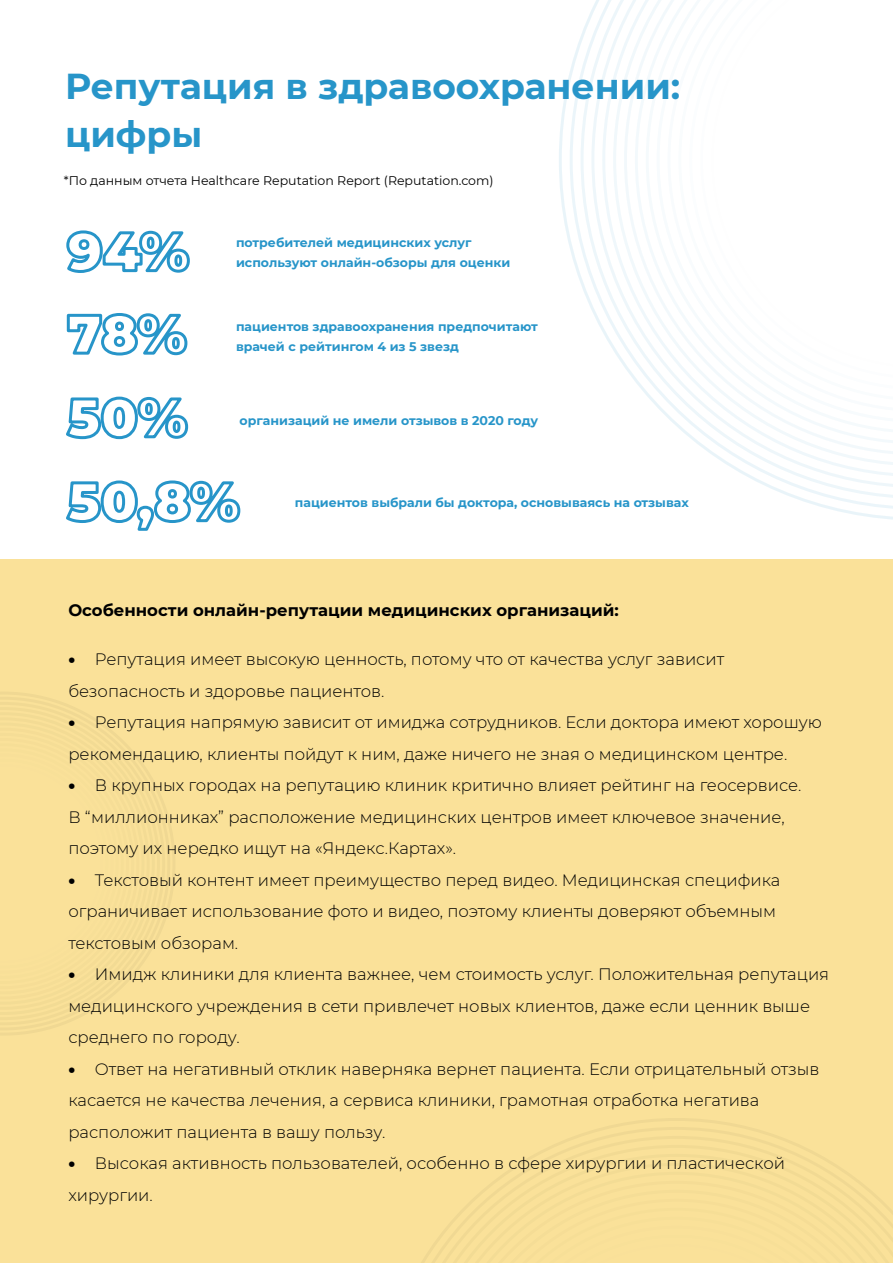
<style>
.page{position:relative;width:893px;height:1263px;background:#fff}
.page>*{position:absolute;margin:0;border:0;box-sizing:border-box;transform-origin:0 0}
.t1{font:700 36px/48px "Montserrat";color:#2795c9}
.t2{font:300 16.5px/31.5px "Montserrat";color:#000}
.t3{font:700 16.5px "Montserrat";color:#000}
.t4{font:700 12.6px/19.5px "Montserrat";color:#2795c9}
.t5{font:12.6px "Montserrat";color:#000}
.s1{font-weight:900}
</style>
<div class="page">
<div style="left:0;top:560px;width:893px;height:703px;background:#fae199"></div>
<svg style="left:570px;top:39px;width:322px;height:471px"></svg>
<svg style="left:580px;top:12px;width:312px;height:487px"></svg>
<svg style="left:591px;top:0;width:301px;height:488px"></svg>
<svg style="left:602px;top:0;width:290px;height:477px"></svg>
<svg style="left:613px;top:0;width:279px;height:466px"></svg>
<svg style="left:624px;top:0;width:268px;height:455px"></svg>
<svg style="left:635px;top:0;width:257px;height:444px"></svg>
<svg style="left:646px;top:0;width:246px;height:434px"></svg>
<svg style="left:657px;top:0;width:235px;height:423px"></svg>
<svg style="left:667px;top:0;width:225px;height:412px"></svg>
<svg style="left:678px;top:0;width:214px;height:401px"></svg>
<svg style="left:689px;top:0;width:203px;height:390px"></svg>
<svg style="left:700px;top:0;width:192px;height:379px"></svg>
<svg style="left:711px;top:0;width:181px;height:368px"></svg>
<svg style="left:722px;top:0;width:170px;height:358px"></svg>
<svg style="left:66px;top:230px;width:124px;height:43px"></svg>
<svg style="left:66px;top:313px;width:122px;height:43px"></svg>
<svg style="left:66px;top:396px;width:123px;height:44px"></svg>
<svg style="left:66px;top:480px;width:175px;height:51px"></svg>
<h1 class="t1" style="left:65px;top:60px;width:617px">Репутация в здравоохранении: цифры</h1>
<p class="t5" style="left:64px;top:172px;width:431px">*По данным отчета Healthcare Reputation Report (Reputation.com)</p>
<p class="t4" style="left:236px;top:232px;width:276px">потребителей медицинских услуг используют онлайн-обзоры для оценки</p>
<p class="t4" style="left:236px;top:317px;width:303px">пациентов здравоохранения предпочитают врачей с рейтингом 4 из 5 звезд</p>
<p class="t4" style="left:240px;top:410px;width:300px">организаций не имели отзывов в 2020 году</p>
<p class="t4" style="left:295px;top:492px;width:395px">пациентов выбрали бы доктора, основываясь на отзывах</p>
<p class="t3" style="left:68px;top:598px;width:552px">Особенности онлайн-репутации медицинских организаций:</p>
<p class="t2" style="left:68px;top:643px;width:657px"><span class="s1">•</span> Репутация имеет высокую ценность, потому что от качества услуг зависит безопасность и здоровье пациентов.</p>
<p class="t2" style="left:68px;top:706px;width:755px"><span class="s1">•</span> Репутация напрямую зависит от имиджа сотрудников. Если доктора имеют хорошую рекомендацию, клиенты пойдут к ним, даже ничего не зная о медицинском центре.</p>
<p class="t2" style="left:68px;top:769px;width:734px"><span class="s1">•</span> В крупных городах на репутацию клиник критично влияет рейтинг на геосервисе.<br>В “миллионниках” расположение медицинских центров имеет ключевое значение, поэтому их нередко ищут на «Яндекс.Картах».</p>
<p class="t2" style="left:68px;top:864px;width:714px"><span class="s1">•</span> Текстовый контент имеет преимущество перед видео. Медицинская специфика ограничивает использование фото и видео, поэтому клиенты доверяют объемным текстовым обзорам.</p>
<p class="t2" style="left:68px;top:958px;width:762px"><span class="s1">•</span> Имидж клиники для клиента важнее, чем стоимость услуг. Положительная репутация медицинского учреждения в сети привлечет новых клиентов, даже если ценник выше среднего по городу.</p>
<p class="t2" style="left:68px;top:1053px;width:752px"><span class="s1">•</span> Ответ на негативный отклик наверняка вернет пациента. Если отрицательный отзыв касается не качества лечения, а сервиса клиники, грамотная отработка негатива расположит пациента в вашу пользу.</p>
<p class="t2" style="left:68px;top:1147px;width:718px"><span class="s1">•</span> Высокая активность пользователей, особенно в сфере хирургии и пластической хирургии.</p>
</div>
